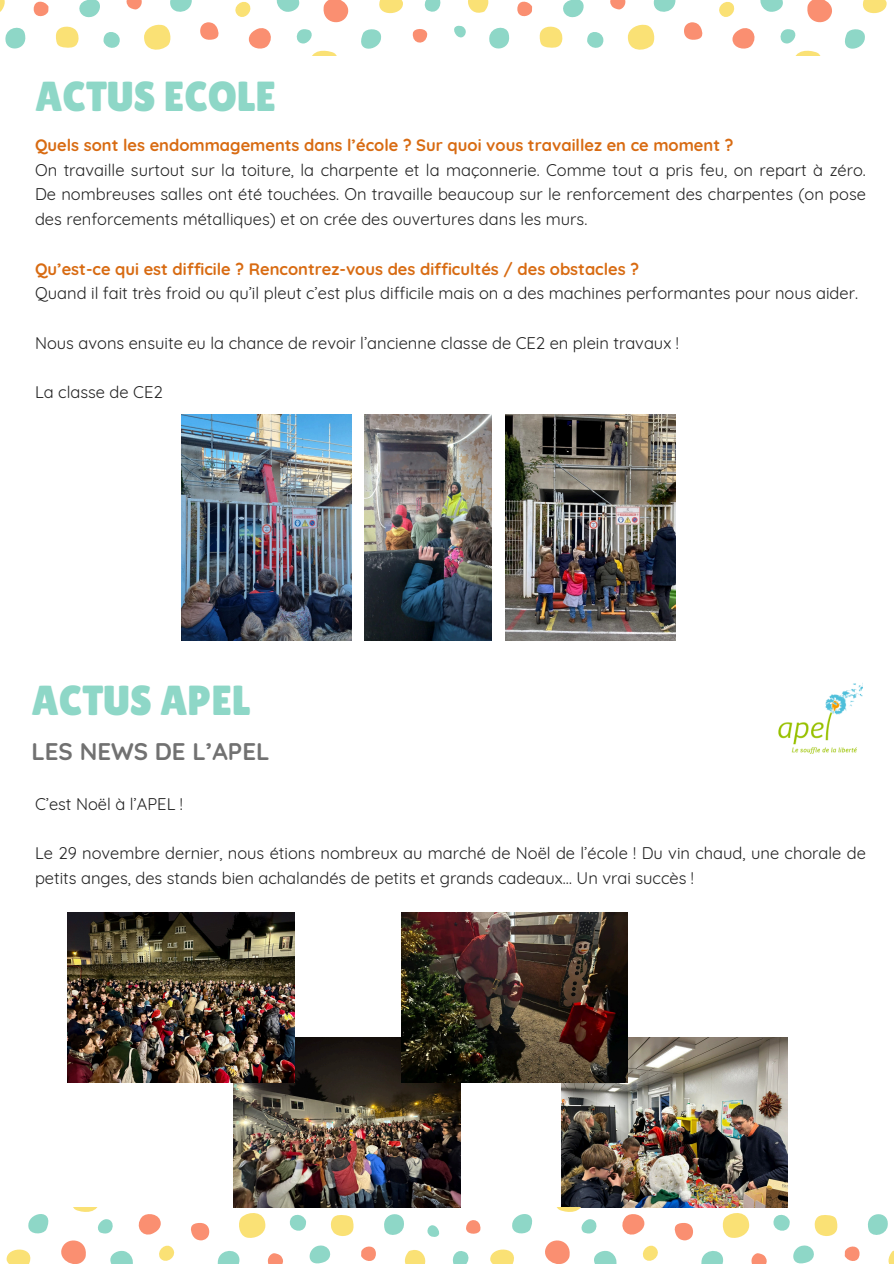
<style>
.page{position:relative;width:894px;height:1264px;background:#fff}
.page>*{position:absolute;margin:0;border:0;box-sizing:border-box;transform-origin:0 0}
.t1{font:42px "Lilita One";color:#8ed7c7}
.t2{font:700 24px "Quicksand";color:#717171}
.t3{font:16.5px/24.8px "Quicksand";color:#222;text-align:justify}
.t4{font:700 16.5px "Quicksand";color:#d86b12}
</style>
<div class="page">
<svg style="left:424px;top:0;width:17px;height:12px"></svg>
<svg style="left:79px;top:0;width:21px;height:18px"></svg>
<svg style="left:170px;top:0;width:22px;height:12px"></svg>
<svg style="left:103px;top:32px;width:17px;height:16px"></svg>
<svg style="left:126px;top:0;width:16px;height:9px"></svg>
<svg style="left:412px;top:29px;width:16px;height:14px"></svg>
<svg style="left:200px;top:22px;width:19px;height:18px"></svg>
<svg style="left:56px;top:26px;width:23px;height:22px"></svg>
<svg style="left:235px;top:0;width:168px;height:55px"></svg>
<svg style="left:0;top:0;width:49px;height:49px"></svg>
<svg style="left:144px;top:24px;width:27px;height:26px"></svg>
<svg style="left:563px;top:0;width:21px;height:18px"></svg>
<svg style="left:653px;top:0;width:23px;height:12px"></svg>
<svg style="left:587px;top:32px;width:16px;height:16px"></svg>
<svg style="left:610px;top:0;width:15px;height:9px"></svg>
<svg style="left:684px;top:22px;width:19px;height:18px"></svg>
<svg style="left:539px;top:26px;width:23px;height:22px"></svg>
<svg style="left:719px;top:0;width:167px;height:55px"></svg>
<svg style="left:454px;top:0;width:78px;height:49px"></svg>
<svg style="left:627px;top:24px;width:28px;height:26px"></svg>
<img style="left:234px;top:1037px;width:226px;height:170px">
<img style="left:561px;top:1037px;width:226px;height:170px">
<svg style="left:452px;top:1251px;width:17px;height:12px"></svg>
<svg style="left:793px;top:1245px;width:21px;height:18px"></svg>
<svg style="left:701px;top:1251px;width:23px;height:12px"></svg>
<svg style="left:773px;top:1214px;width:17px;height:17px"></svg>
<svg style="left:751px;top:1253px;width:16px;height:10px"></svg>
<svg style="left:466px;top:1220px;width:15px;height:14px"></svg>
<svg style="left:674px;top:1223px;width:18px;height:17px"></svg>
<svg style="left:814px;top:1215px;width:23px;height:21px"></svg>
<svg style="left:490px;top:1207px;width:172px;height:56px"></svg>
<svg style="left:844px;top:1214px;width:49px;height:49px"></svg>
<svg style="left:722px;top:1213px;width:27px;height:25px"></svg>
<svg style="left:309px;top:1245px;width:22px;height:18px"></svg>
<svg style="left:217px;top:1251px;width:23px;height:12px"></svg>
<svg style="left:289px;top:1214px;width:17px;height:17px"></svg>
<svg style="left:267px;top:1253px;width:16px;height:10px"></svg>
<svg style="left:191px;top:1223px;width:18px;height:17px"></svg>
<svg style="left:330px;top:1215px;width:24px;height:21px"></svg>
<svg style="left:6px;top:1207px;width:169px;height:56px"></svg>
<svg style="left:361px;top:1214px;width:79px;height:49px"></svg>
<svg style="left:239px;top:1213px;width:26px;height:25px"></svg>
<img style="left:181px;top:414px;width:170px;height:226px">
<img style="left:364px;top:414px;width:127px;height:226px">
<img style="left:505px;top:414px;width:169px;height:226px">
<img style="left:778px;top:683px;width:84px;height:71px">
<img style="left:68px;top:912px;width:226px;height:170px">
<img style="left:401px;top:912px;width:226px;height:170px">
<h1 class="t1" style="left:35px;top:72px;width:242px">ACTUS ECOLE</h1>
<p class="t4" style="left:35px;top:134px;width:699px">Quels sont les endommagements dans l’école ? Sur quoi vous travaillez en ce moment ?</p>
<p class="t3" style="left:35px;top:157px;width:832px">On travaille surtout sur la toiture, la charpente et la maçonnerie. Comme tout a pris feu, on repart à zéro.<br>De nombreuses salles ont été touchées. On travaille beaucoup sur le renforcement des charpentes (on pose des renforcements métalliques) et on crée des ouvertures dans les murs.</p>
<p class="t4" style="left:35px;top:258px;width:605px">Qu’est-ce qui est difficile ? Rencontrez-vous des difficultés / des obstacles ?</p>
<p class="t3" style="left:35px;top:281px;width:824px">Quand il fait très froid ou qu’il pleut c’est plus difficile mais on a des machines performantes pour nous aider.</p>
<p class="t3" style="left:35px;top:330px;width:645px">Nous avons ensuite eu la chance de revoir l’ancienne classe de CE2 en plein travaux !</p>
<p class="t3" style="left:35px;top:380px;width:129px">La classe de CE2</p>
<p class="t1" style="left:31px;top:676px;width:220px">ACTUS APEL</p>
<p class="t2" style="left:31px;top:736px;width:239px">LES NEWS DE L’APEL</p>
<p class="t3" style="left:35px;top:791px;width:149px">C’est Noël à l’APEL !</p>
<p class="t3" style="left:35px;top:840px;width:832px">Le 29 novembre dernier, nous étions nombreux au marché de Noël de l’école ! Du vin chaud, une chorale de petits anges, des stands bien achalandés de petits et grands cadeaux… Un vrai succès !</p>
</div>
